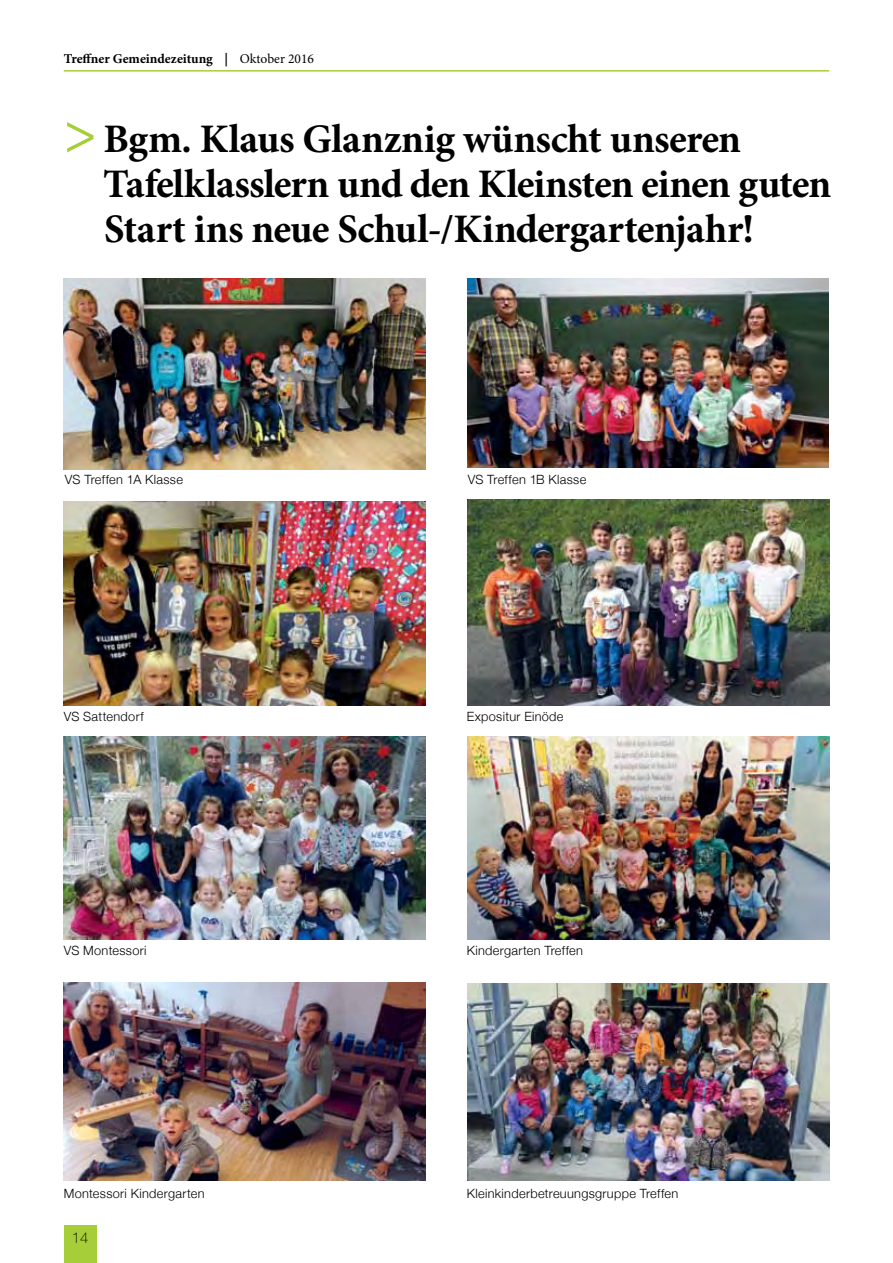
<style>
.page{position:relative;width:893px;height:1263px;background:#fff}
.page>*{position:absolute;margin:0;border:0;box-sizing:border-box;transform-origin:0 0}
.t1{font:700 40.5px/45px "Minion Pro";letter-spacing:-.02em;color:#000}
.t2{font:100 15px "Helvetica Neue";color:#000}
.t3{font:700 13.5px "Minion Pro";letter-spacing:-.005em;color:#000}
.t4{font:300 12.75px "Helvetica Neue";letter-spacing:.025em;color:#000}
.s1{font-weight:400}
.s2{font-weight:600;font-size:60px;color:#a6ce39}
</style>
<div class="page">
<div style="left:64px;top:1225px;width:32px;height:38px;background:#a6ce39"></div>
<hr style="left:64px;top:70px;width:765px;height:2px;background:#a6ce39">
<img style="left:468px;top:500px;width:361px;height:206px">
<img style="left:468px;top:737px;width:361px;height:203px">
<img style="left:468px;top:983px;width:361px;height:197px">
<img style="left:64px;top:982px;width:361px;height:198px">
<img style="left:64px;top:737px;width:361px;height:203px">
<img style="left:64px;top:502px;width:361px;height:204px">
<img style="left:64px;top:279px;width:361px;height:191px">
<img style="left:468px;top:279px;width:360px;height:188px">
<p class="t3" style="left:64px;top:49px;width:252px">Treffner Gemeindezeitung | <span class="s1">Oktober 2016</span></p>
<h1 class="t1" style="left:103px;top:116px;width:729px;text-indent:-39px"><span class="s2">&gt;</span> Bgm. Klaus Glanznig wünscht unseren<br>Tafelklasslern und den Kleinsten einen guten<br>Start ins neue Schul-/Kindergartenjahr!</h1>
<p class="t4" style="left:65px;top:469px;width:120px">VS Treffen 1A Klasse</p>
<p class="t4" style="left:64px;top:707px;width:81px">VS Sattendorf</p>
<p class="t4" style="left:468px;top:469px;width:120px">VS Treffen 1B Klasse</p>
<p class="t4" style="left:467px;top:707px;width:98px">Expositur Einöde</p>
<p class="t4" style="left:64px;top:940px;width:84px">VS Montessori</p>
<p class="t4" style="left:467px;top:940px;width:118px">Kindergarten Treffen</p>
<p class="t4" style="left:64px;top:1183px;width:142px">Montessori Kindergarten</p>
<p class="t4" style="left:467px;top:1183px;width:213px">Kleinkinderbetreuungsgruppe Treffen</p>
<p class="t2" style="left:72px;top:1229px;width:18px">14</p>
</div>
